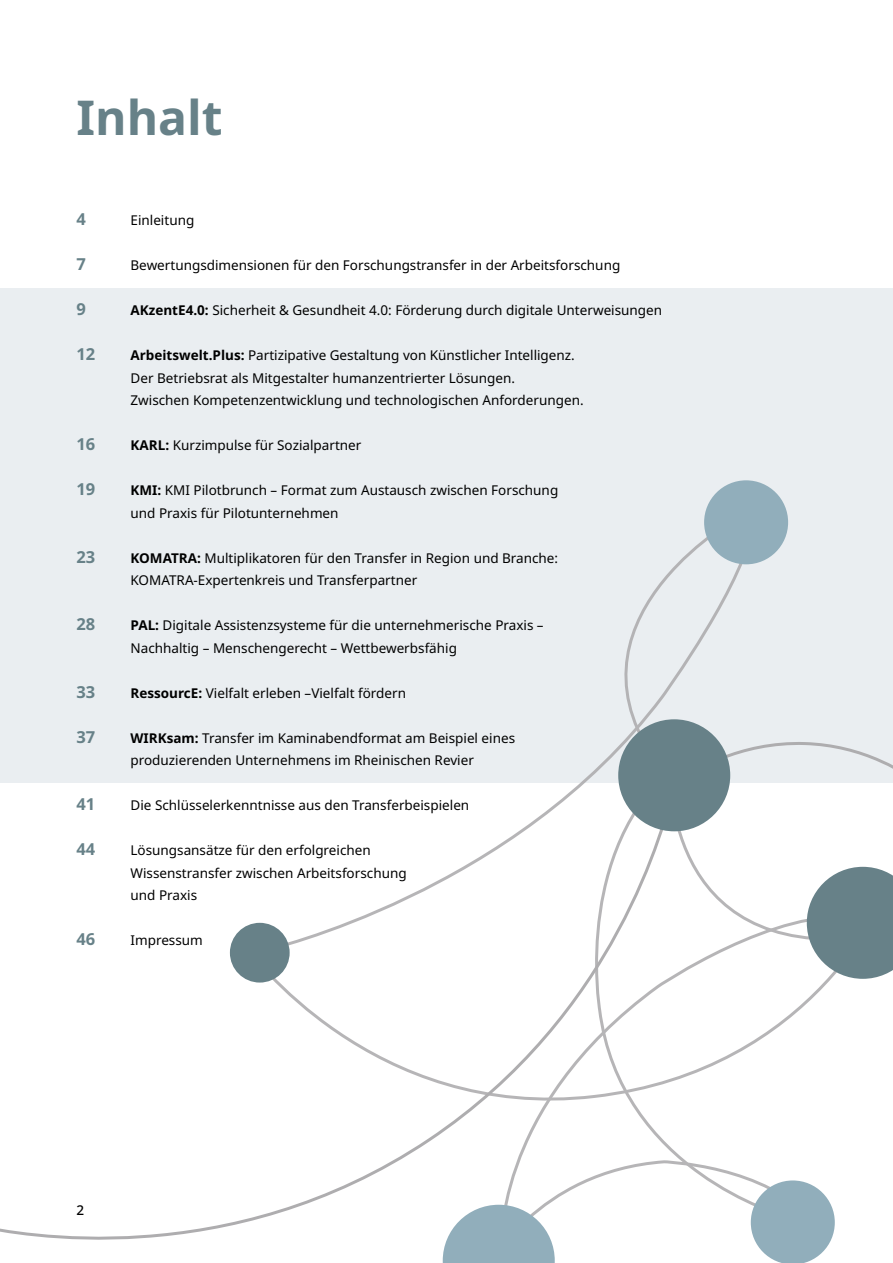
<style>
.page{position:relative;width:893px;height:1263px;background:#fff}
.page>*{position:absolute;margin:0;border:0;box-sizing:border-box;transform-origin:0 0}
.t1{font:700 48px "Noto Sans";color:#678188}
.t2{font:700 16.5px "Noto Sans";color:#678188}
.t3{font:13.5px/22.5px "Noto Sans";color:#000}
.t4{font:500 13.5px "Noto Sans";color:#000}
.s1{font-weight:700}
</style>
<div class="page">
<div style="left:0;top:288px;width:893px;height:494px;background:#eaeef1"></div>
<svg style="left:0;top:782px;width:457px;height:481px"></svg>
<svg style="left:246px;top:889px;width:244px;height:233px"></svg>
<svg style="left:490px;top:979px;width:341px;height:183px"></svg>
<svg style="left:571px;top:953px;width:216px;height:209px"></svg>
<svg style="left:262px;top:562px;width:493px;height:391px"></svg>
<svg style="left:539px;top:528px;width:194px;height:260px"></svg>
<div style="left:230px;top:923px;width:60px;height:59px;background:#678188;border-radius:50%"></div>
<div style="left:704px;top:480px;width:84px;height:84px;background:#91aebb;border-radius:50%"></div>
<svg style="left:443px;top:1162px;width:392px;height:101px"></svg>
<svg style="left:656px;top:741px;width:237px;height:238px"></svg>
<div style="left:618px;top:719px;width:112px;height:112px;background:#678188;border-radius:50%"></div>
<p class="t1" style="left:77px;top:84px;width:148px">Inhalt</p>
<p class="t2" style="left:77px;top:207px;width:11px">4</p>
<p class="t3" style="left:131px;top:209px;width:65px">Einleitung</p>
<p class="t2" style="left:77px;top:252px;width:11px">7</p>
<p class="t3" style="left:131px;top:254px;width:491px">Bewertungsdimensionen für den Forschungstransfer in der Arbeitsforschung</p>
<p class="t2" style="left:77px;top:297px;width:11px">9</p>
<p class="t3" style="left:131px;top:299px;width:533px"><span class="s1">AKzentE4.0:</span> Sicherheit &amp; Gesundheit 4.0: Förderung durch digitale Unterweisungen</p>
<p class="t2" style="left:77px;top:342px;width:20px">12</p>
<p class="t3" style="left:131px;top:344px;width:455px"><span class="s1">Arbeitswelt.Plus:</span> Partizipative Gestaltung von Künstlicher Intelligenz.<br>Der Betriebsrat als Mitgestalter humanzentrierter Lösungen.<br>Zwischen Kompetenzentwicklung und technologischen Anforderungen.</p>
<p class="t2" style="left:77px;top:432px;width:20px">16</p>
<p class="t3" style="left:131px;top:434px;width:232px"><span class="s1">KARL:</span> Kurzimpulse für Sozialpartner</p>
<p class="t2" style="left:77px;top:477px;width:20px">19</p>
<p class="t3" style="left:131px;top:479px;width:429px"><span class="s1">KMI:</span> KMI Pilotbrunch – Format zum Austausch zwischen Forschung und Praxis für Pilotunternehmen</p>
<p class="t2" style="left:77px;top:545px;width:20px">23</p>
<p class="t3" style="left:131px;top:547px;width:429px"><span class="s1">KOMATRA:</span> Multiplikatoren für den Transfer in Region und Branche:<br>KOMATRA-Expertenkreis und Transferpartner</p>
<p class="t2" style="left:77px;top:612px;width:20px">28</p>
<p class="t3" style="left:131px;top:614px;width:415px"><span class="s1">PAL:</span> Digitale Assistenzsysteme für die unternehmerische Praxis –<br>Nachhaltig – Menschengerecht – Wettbewerbsfähig</p>
<p class="t2" style="left:77px;top:680px;width:20px">33</p>
<p class="t3" style="left:131px;top:682px;width:277px"><span class="s1">RessourcE:</span> Vielfalt erleben –Vielfalt fördern</p>
<p class="t2" style="left:77px;top:725px;width:20px">37</p>
<p class="t3" style="left:131px;top:727px;width:386px"><span class="s1">WIRKsam:</span> Transfer im Kaminabendformat am Beispiel eines produzierenden Unternehmens im Rheinischen Revier</p>
<p class="t2" style="left:77px;top:792px;width:20px">41</p>
<p class="t3" style="left:131px;top:794px;width:340px">Die Schlüsselerkenntnisse aus den Transferbeispielen</p>
<p class="t2" style="left:77px;top:837px;width:20px">44</p>
<p class="t3" style="left:131px;top:839px;width:278px">Lösungsansätze für den erfolgreichen<br>Wissenstransfer zwischen Arbeitsforschung und Praxis</p>
<p class="t2" style="left:77px;top:927px;width:20px">46</p>
<p class="t3" style="left:131px;top:929px;width:74px">Impressum</p>
<p class="t4" style="left:77px;top:1201px;width:9px">2</p>
</div>
